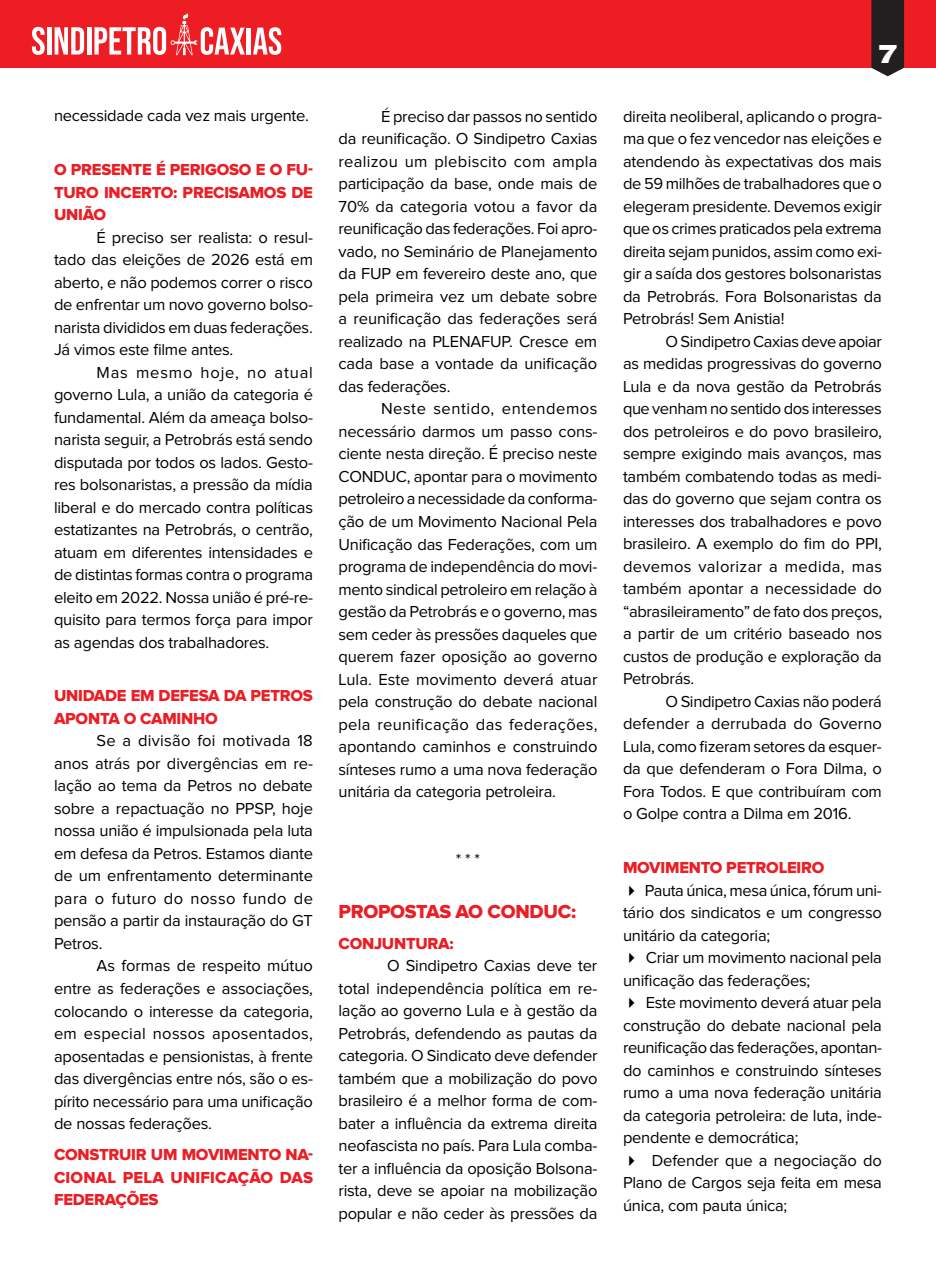
<style>
.page{position:relative;width:936px;height:1276px;background:#fff}
.page>*{position:absolute;margin:0;border:0;box-sizing:border-box;transform-origin:0 0}
.t1{font:27px "Knockout HTF73 Full Heviweight";color:#fff}
.t2{font:19.5px "Proxima Nova Extrabld";letter-spacing:-.015em;color:#eb1d25}
.t3{font:16.5px/22.5px "Proxima Nova";letter-spacing:-.015em;color:#000001;text-align:justify}
.t4{font:16.5px/22.5px "Proxima Nova Extrabld";letter-spacing:-.015em;color:#eb1d25;text-align:justify}
</style>
<div class="page">
<div style="left:0;top:0;width:935px;height:68px;background:#ee1d23"></div>
<svg style="left:871px;top:0;width:33px;height:76px;background:#302a2b"></svg>
<svg style="left:32px;top:27px;width:13px;height:28px"></svg>
<hr style="left:47px;top:27px;width:4px;height:27px;background:#fff">
<svg style="left:55px;top:27px;width:29px;height:27px"></svg>
<hr style="left:87px;top:27px;width:4px;height:27px;background:#fff">
<hr style="left:247px;top:28px;width:4px;height:26px;background:#fff">
<svg style="left:253px;top:27px;width:28px;height:28px"></svg>
<svg style="left:94px;top:13px;width:151px;height:42px"></svg>
<p class="t3" style="left:54px;top:105px;width:256px">necessidade cada vez mais urgente.</p>
<p class="t4" style="left:54px;top:159px;width:260px">O PRESENTE É PERIGOSO E O FU-TURO INCERTO: PRECISAMOS DE UNIÃO</p>
<p class="t3" style="left:54px;top:226px;width:260px;text-indent:43px">É preciso ser realista: o resul&shy;tado das eleições de 2026 está em aberto, e não podemos correr o risco de enfrentar um novo governo bolso&shy;narista divididos em duas federações.<br>Já vimos este filme antes.</p>
<p class="t3" style="left:54px;top:361px;width:260px;text-indent:43px">Mas mesmo hoje, no atual governo Lula, a união da categoria é fundamental. Além da ameaça bolso&shy;narista seguir, a Petrobrás está sendo disputada por todos os lados. Gesto&shy;res bolsonaristas, a pressão da mídia liberal e do mercado contra políticas estatizantes na Petrobrás, o centrão, atuam em diferentes intensidades e de distintas formas contra o programa eleito em 2022. Nossa união é pré-re&shy;quisito para termos força para impor as agendas dos trabalhadores.</p>
<p class="t4" style="left:54px;top:685px;width:260px">UNIDADE EM DEFESA DA PETROS<br>APONTA O CAMINHO</p>
<p class="t3" style="left:54px;top:730px;width:260px;text-indent:43px">Se a divisão foi motivada 18 anos atrás por divergências em re&shy;lação ao tema da Petros no debate sobre a repactuação no PPSP, hoje nossa união é impulsionada pela luta em defesa da Petros. Estamos diante de um enfrentamento determinante para o futuro do nosso fundo de pensão a partir da instauração do GT Petros.</p>
<p class="t3" style="left:54px;top:955px;width:260px;text-indent:43px">As formas de respeito mútuo entre as federações e associações, colocando o interesse da categoria, em especial nossos aposentados, aposentadas e pensionistas, à frente das divergências entre nós, são o es&shy;pírito necessário para uma unificação de nossas federações.</p>
<p class="t4" style="left:54px;top:1143px;width:260px">CONSTRUIR UM MOVIMENTO NA-CIONAL PELA UNIFICAÇÃO DAS FEDERAÇÕES</p>
<p class="t3" style="left:338px;top:106px;width:260px;text-indent:43px">É preciso dar passos no sentido da reunificação. O Sindipetro Caxias realizou um plebiscito com ampla participação da base, onde mais de 70% da categoria votou a favor da reunificação das federações. Foi apro&shy;vado, no Seminário de Planejamento da FUP em fevereiro deste ano, que pela primeira vez um debate sobre a reunificação das federações será realizado na PLENAFUP. Cresce em cada base a vontade da unificação das federações.</p>
<p class="t3" style="left:338px;top:398px;width:261px;text-indent:43px">Neste sentido, entendemos necessário darmos um passo cons&shy;ciente nesta direção. É preciso neste CONDUC, apontar para o movimento petroleiro a necessidade da conforma&shy;ção de um Movimento Nacional Pela Unificação das Federações, com um programa de independência do movi&shy;mento sindical petroleiro em relação à gestão da Petrobrás e o governo, mas sem ceder às pressões daqueles que querem fazer oposição ao governo Lula. Este movimento deverá atuar pela construção do debate nacional pela reunificação das federações, apontando caminhos e construindo sínteses rumo a uma nova federação unitária da categoria petroleira.</p>
<p class="t3" style="left:456px;top:848px;width:26px">* * *</p>
<p class="t2" style="left:338px;top:900px;width:239px">PROPOSTAS AO CONDUC:</p>
<p class="t4" style="left:338px;top:932px;width:117px">CONJUNTURA:</p>
<p class="t3" style="left:338px;top:955px;width:260px;text-indent:49px">O Sindipetro Caxias deve ter total independência política em re&shy;lação ao governo Lula e à gestão da Petrobrás, defendendo as pautas da categoria. O Sindicato deve defender também que a mobilização do povo brasileiro é a melhor forma de com&shy;bater a influência da extrema direita neofascista no país. Para Lula comba&shy;ter a influência da oposição Bolsona&shy;rista, deve se apoiar na mobilização popular e não ceder às pressões da</p>
<h1 class="t1" style="left:878px;top:39px;width:20px">7</h1>
<p class="t3" style="left:623px;top:106px;width:260px">direita neoliberal, aplicando o progra&shy;ma que o fez vencedor nas eleições e atendendo às expectativas dos mais de 59 milhões de trabalhadores que o elegeram presidente. Devemos exigir que os crimes praticados pela extrema direita sejam punidos, assim como exi&shy;gir a saída dos gestores bolsonaristas da Petrobrás. Fora Bolsonaristas da Petrobrás! Sem Anistia!</p>
<p class="t3" style="left:623px;top:331px;width:261px;text-indent:43px">O Sindipetro Caxias deve apoiar as medidas progressivas do governo Lula e da nova gestão da Petrobrás que venham no sentido dos interesses dos petroleiros e do povo brasileiro, sempre exigindo mais avanços, mas também combatendo todas as medi&shy;das do governo que sejam contra os interesses dos trabalhadores e povo brasileiro. A exemplo do fim do PPI, devemos valorizar a medida, mas também apontar a necessidade do “abrasileiramento” de fato dos preços, a partir de um critério baseado nos custos de produção e exploração da Petrobrás.</p>
<p class="t3" style="left:623px;top:691px;width:260px;text-indent:43px">O Sindipetro Caxias não poderá defender a derrubada do Governo Lula, como fizeram setores da esquer&shy;da que defenderam o Fora Dilma, o Fora Todos. E que contribuíram com o Golpe contra a Dilma em 2016.</p>
<p class="t4" style="left:623px;top:856px;width:203px">MOVIMENTO PETROLEIRO</p>
<p class="t3" style="left:623px;top:879px;width:260px">✔ Pauta única, mesa única, fórum uni&shy;tário dos sindicatos e um congresso unitário da categoria;</p>
<p class="t3" style="left:623px;top:947px;width:260px">✔ Criar um movimento nacional pela unificação das federações;</p>
<p class="t3" style="left:623px;top:992px;width:260px">✔ Este movimento deverá atuar pela construção do debate nacional pela reunificação das federações, apontan&shy;do caminhos e construindo sínteses rumo a uma nova federação unitária da categoria petroleira: de luta, inde&shy;pendente e democrática;</p>
<p class="t3" style="left:623px;top:1149px;width:260px">✔ Defender que a negociação do Plano de Cargos seja feita em mesa única, com pauta única;</p>
</div>
